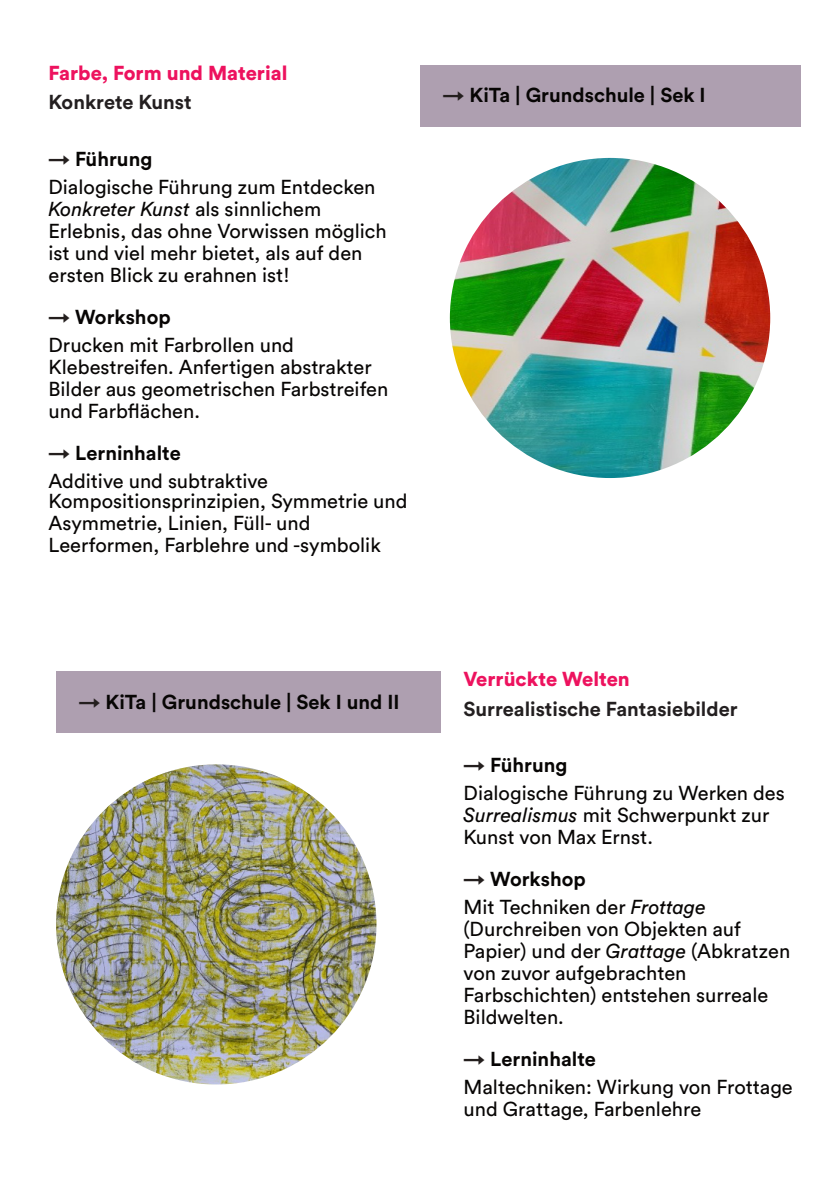
<style>
.page{position:relative;width:840px;height:1191px;background:#fff}
.page>*{position:absolute;margin:0;border:0;box-sizing:border-box;transform-origin:0 0}
.t1{font:20px/22px "Circular Std";color:#070504}
.t2{font:700 20px "Circular Std";color:#070504}
.t3{font:700 20px "Circular Std";color:#231f20}
.t4{font:900 20px "Circular Std";color:#ed125e}
.s1{font-weight:700;color:#241f1e}
.s2{font-weight:700}
.s3{font-style:italic}
.s4{color:#241f1e}
</style>
<div class="page">
<div style="left:56px;top:671px;width:384px;height:61px;background:#ae9fb0"></div>
<img style="left:56px;top:764px;width:320px;height:320px;border-radius:50%">
<div style="left:420px;top:65px;width:379px;height:61px;background:#ae9fb0"></div>
<img style="left:449px;top:158px;width:320px;height:320px;border-radius:50%">
<p class="t4" style="left:48px;top:63px;width:240px">Farbe, Form und Material</p>
<p class="t3" style="left:48px;top:93px;width:144px">Konkrete Kunst</p>
<p class="t1" style="left:48px;top:146px;width:328px;line-height:28px"><span class="s1">→</span> <span class="s2">Führung<br></span>Dialogische Führung zum Entdecken</p>
<p class="t1" style="left:48px;top:199px;width:339px"><span class="s3">Konkreter Kunst</span> als sinnlichem Erlebnis, das ohne Vorwissen möglich ist und viel mehr bietet, als auf den ersten Blick zu erahnen ist!</p>
<p class="t1" style="left:48px;top:304px;width:247px;line-height:28px"><span class="s1">→</span> <span class="s2">Workshop<br></span>Drucken mit Farbrollen und</p>
<p class="t1" style="left:48px;top:357px;width:341px">Klebestreifen. Anfertigen abstrakter<br>Bilder aus geometrischen Farbstreifen und Farbflächen.</p>
<p class="t1" style="left:48px;top:440px;width:221px;line-height:28px"><span class="s1">→</span> <span class="s2">Lerninhalte<br></span>Additive und subtraktive</p>
<p class="t1" style="left:48px;top:491px;width:360px">Kompositionsprinzipien, Symmetrie und<br>Asymmetrie, Linien, Füll- und<br>Leerformen, Farblehre und -symbolik</p>
<p class="t2" style="left:442px;top:86px;width:264px"><span class="s4">→</span> KiTa | Grundschule | Sek I</p>
<p class="t2" style="left:79px;top:692px;width:322px"><span class="s4">→</span> KiTa | Grundschule | Sek I und II</p>
<p class="t4" style="left:463px;top:669px;width:168px">Verrückte Welten</p>
<p class="t3" style="left:463px;top:699px;width:275px">Surrealistische Fantasiebilder</p>
<p class="t1" style="left:463px;top:752px;width:322px;line-height:28px"><span class="s1">→</span> <span class="s2">Führung<br></span>Dialogische Führung zu Werken des</p>
<p class="t1" style="left:463px;top:805px;width:307px"><span class="s3">Surrealismus</span> mit Schwerpunkt zur<br>Kunst von Max Ernst.</p>
<p class="t1" style="left:463px;top:866px;width:244px;line-height:28px"><span class="s1">→</span> <span class="s2">Workshop<br></span>Mit Techniken der <span class="s3">Frottage</span></p>
<p class="t1" style="left:463px;top:919px;width:328px">(Durchreiben von Objekten auf<br>Papier) und der <span class="s3">Grattage</span> (Abkratzen von zuvor aufgebrachten<br>Farbschichten) entstehen surreale<br>Bildwelten.</p>
<p class="t1" style="left:463px;top:1046px;width:330px;line-height:28px"><span class="s1">→</span> <span class="s2">Lerninhalte<br></span>Maltechniken: Wirkung von Frottage</p>
<p class="t1" style="left:463px;top:1099px;width:239px">und Grattage, Farbenlehre</p>
</div>
